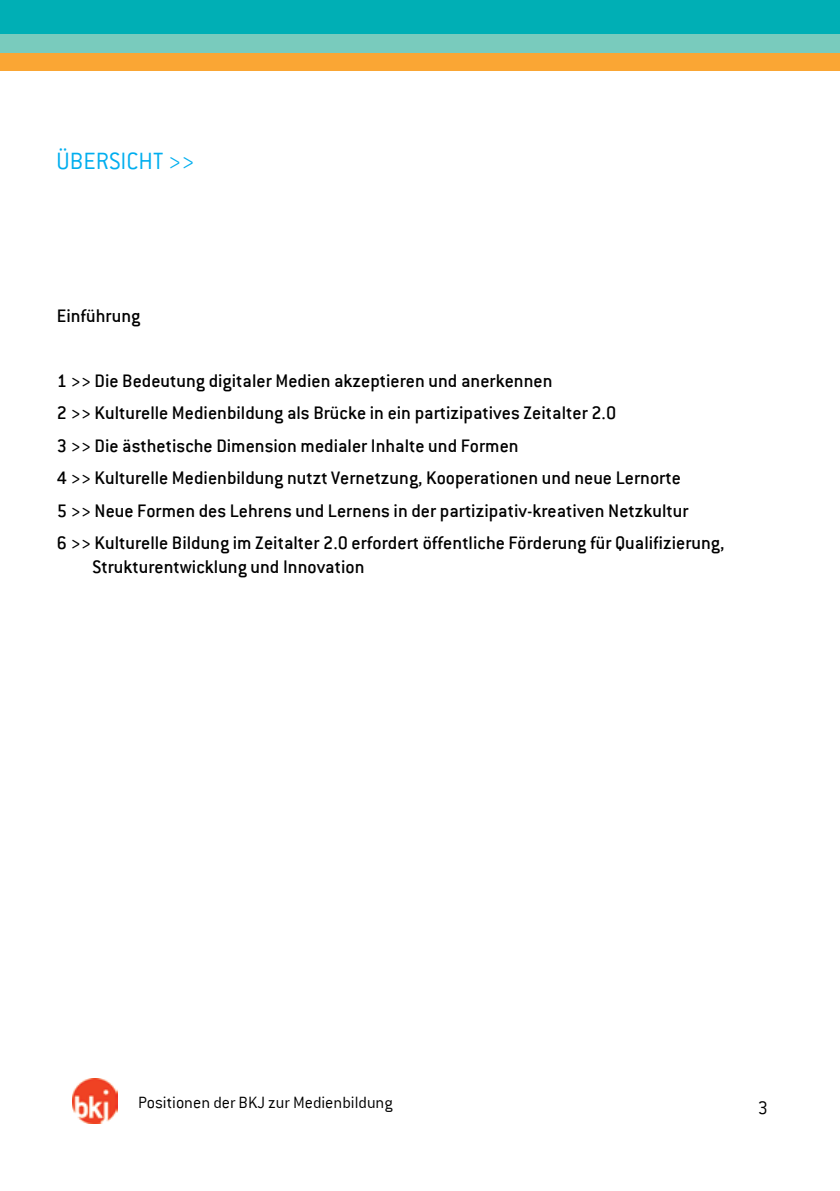
<style>
.page{position:relative;width:840px;height:1191px;background:#fff}
.page>*{position:absolute;margin:0;border:0;box-sizing:border-box;transform-origin:0 0}
.t1{font:300 26px "ITC Conduit LTCE";color:#00aeef}
.t2{font:500 20px/32.4px "ITC Conduit LTCE";color:#000}
.t3{font:300 20px "ITC Conduit LTCE";color:#000}
.t4{font:300 18px "ITC Conduit LTCE";color:#000}
</style>
<div class="page">
<div style="left:0;top:0;width:839px;height:34px;background:#00afb5"></div>
<div style="left:0;top:34px;width:839px;height:28px;background:#79cbbd"></div>
<div style="left:0;top:54px;width:839px;height:17px;background:#faa634"></div>
<img style="left:72px;top:1079px;width:45px;height:44px">
<h1 class="t1" style="left:57px;top:147px;width:139px">ÜBERSICHT &gt;&gt;</h1>
<p class="t2" style="left:57px;top:299px;width:85px">Einführung</p>
<p class="t2" style="left:57px;top:364px;width:669px">1 &gt;&gt; Die Bedeutung digitaler Medien akzeptieren und anerkennen<br>2 &gt;&gt; Kulturelle Medienbildung als Brücke in ein partizipatives Zeitalter 2.0<br>3 &gt;&gt; Die ästhetische Dimension medialer Inhalte und Formen<br>4 &gt;&gt; Kulturelle Medienbildung nutzt Vernetzung, Kooperationen und neue Lernorte<br>5 &gt;&gt; Neue Formen des Lehrens und Lernens in der partizipativ-kreativen Netzkultur<br>6 &gt;&gt; Kulturelle Bildung im Zeitalter 2.0 erfordert öffentliche Förderung für Qualifizierung,</p>
<p class="t2" style="left:92px;top:550px;width:273px">Strukturentwicklung und Innovation</p>
<p class="t4" style="left:138px;top:1092px;width:256px">Positionen der BKJ zur Medienbildung</p>
<p class="t3" style="left:757px;top:1096px;width:12px">3</p>
</div>
